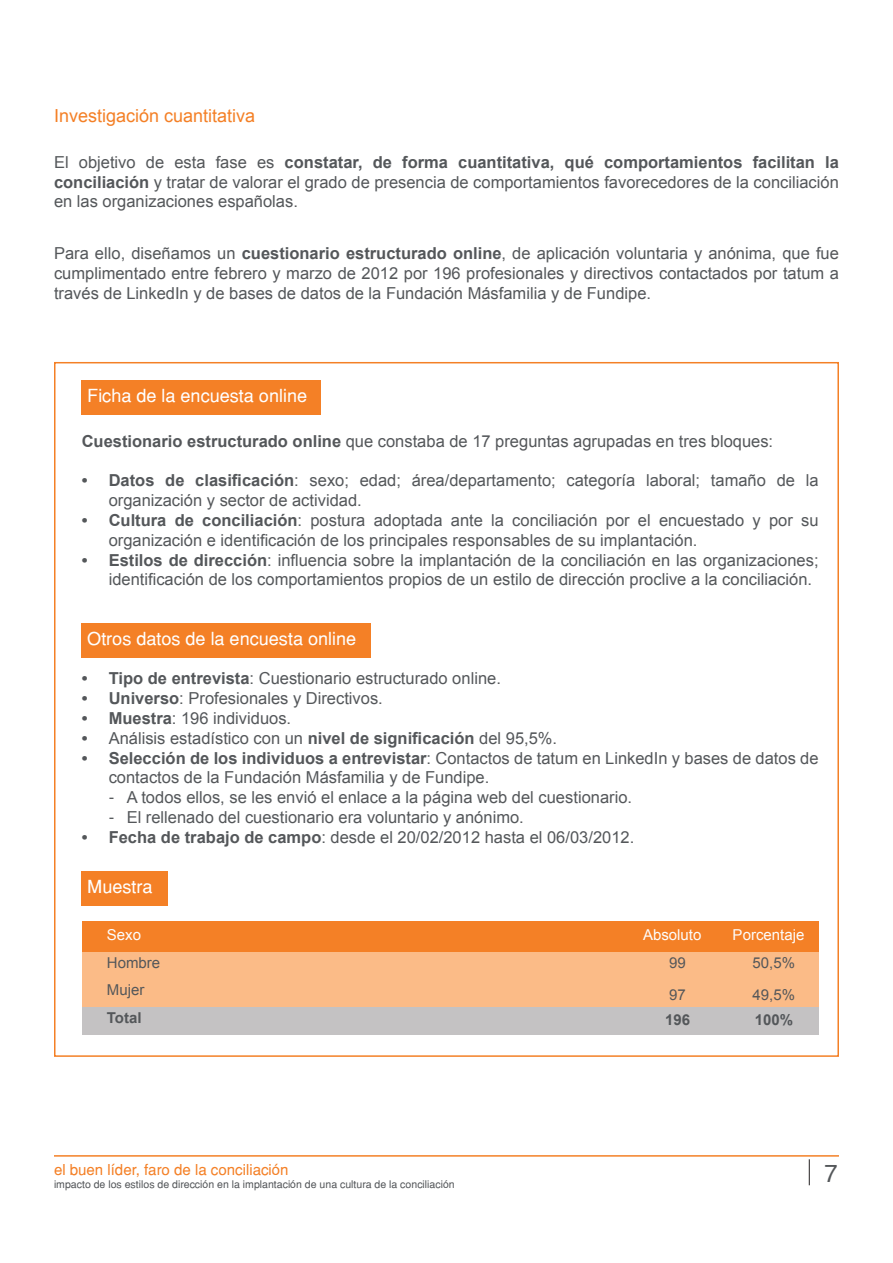
<style>
.page{position:relative;width:893px;height:1263px;background:#fff}
.page>*{position:absolute;margin:0;border:0;box-sizing:border-box;transform-origin:0 0}
.t1{font:24px "Helvetica";color:#54575a}
.t2{font:18px "Helvetica";color:#fff}
.t3{font:18px "Arial";color:#f48026}
.t4{font:16.5px/19.8px "Arial";color:#54575a}
.t5{font:15px "Helvetica";color:#f48026}
.t6{font:15px/32.2px "Arial";color:#54575a}
.t7{font:15px "Arial";color:#fdfdfd}
.t8{font:700 15px "Arial";color:#54575a}
.t9{font:10.5px "Helvetica";color:#54575a}
.s1{font-weight:700}
.s2{font-family:"Helvetica"}
</style>
<div class="page">
<svg style="left:809px;top:1159px;width:1px;height:26px"></svg>
<hr style="left:54px;top:1155px;width:785px;height:2px;background:#f48026">
<div style="left:81px;top:380px;width:240px;height:35px;background:#f48026"></div>
<div style="left:81px;top:871px;width:87px;height:35px;background:#f48026"></div>
<div style="left:81px;top:623px;width:290px;height:35px;background:#f48026"></div>
<div style="left:82px;top:952px;width:737px;height:27px;background:#fbbb87"></div>
<div style="left:82px;top:979px;width:737px;height:28px;background:#fbbb87"></div>
<div style="left:82px;top:1007px;width:737px;height:27px;background:#c4c2c3"></div>
<div style="left:82px;top:921px;width:737px;height:31px;background:#f48026"></div>
<p class="t3" style="left:54px;top:104px;width:203px">Investigación cuantitativa</p>
<p class="t4" style="left:54px;top:152px;width:786px;text-align:justify">El objetivo de esta fase es <span class="s1">constatar, de forma cuantitativa, qué comportamientos facilitan la conciliación</span> y tratar de valorar el grado de presencia de comportamientos favorecedores de la conciliación en las organizaciones españolas.</p>
<p class="t4" style="left:54px;top:243px;width:786px;text-align:justify">Para ello, diseñamos un <span class="s1">cuestionario estructurado online</span>, de aplicación voluntaria y anónima, que fue cumplimentado entre febrero y marzo de 2012 por 196 profesionales y directivos contactados por tatum a través de LinkedIn y de bases de datos de la Fundación Másfamilia y de Fundipe.</p>
<p class="t2" style="left:87px;top:384px;width:221px">Ficha de la encuesta online</p>
<p class="t4" style="left:82px;top:431px;width:693px"><span class="s1">Cuestionario estructurado online</span> que constaba de 17 preguntas agrupadas en tres bloques:</p>
<p class="t4" style="left:109px;top:471px;width:711px;text-indent:-27px"><span class="s1">• Datos de clasificación</span>: sexo; edad; área/departamento; categoría laboral; tamaño de la organización y sector de actividad.</p>
<p class="t4" style="left:109px;top:510px;width:711px;text-indent:-27px"><span class="s1">• Cultura de conciliación</span>: postura adoptada ante la conciliación por el encuestado y por su organización e identificación de los principales responsables de su implantación.</p>
<p class="t4" style="left:109px;top:550px;width:711px;text-indent:-27px"><span class="s1">• Estilos de dirección</span>: influencia sobre la implantación de la conciliación en las organizaciones; identificación de los comportamientos propios de un estilo de dirección proclive a la conciliación.</p>
<p class="t2" style="left:87px;top:627px;width:270px">Otros datos de la encuesta online</p>
<p class="t4" style="left:82px;top:669px;width:421px"><span class="s1">• Tipo de entrevista</span>: Cuestionario estructurado online.</p>
<p class="t4" style="left:82px;top:689px;width:303px"><span class="s1">• Universo</span>: Profesionales y Directivos.</p>
<p class="t4" style="left:82px;top:708px;width:211px"><span class="s1">• Muestra</span>: 196 individuos.</p>
<p class="t4" style="left:82px;top:728px;width:477px"><span class="s1">•</span> Análisis estadístico con un <span class="s1">nivel de significación</span> del 95,5%.</p>
<p class="t4" style="left:109px;top:748px;width:711px;text-indent:-27px"><span class="s1">• Selección de los individuos a entrevistar</span>: Contactos de tatum en LinkedIn y bases de datos de contactos de la Fundación Másfamilia y de Fundipe.</p>
<p class="t4" style="left:109px;top:788px;width:525px"><span class="s2">-</span> A todos ellos, se les envió el enlace a la página web del cuestionario.</p>
<p class="t4" style="left:109px;top:807px;width:417px"><span class="s2">-</span> El rellenado del cuestionario era voluntario y anónimo.</p>
<p class="t4" style="left:82px;top:827px;width:554px"><span class="s1">• Fecha de trabajo de campo</span>: desde el 20/02/2012 hasta el 06/03/2012.</p>
<p class="t2" style="left:87px;top:876px;width:67px">Muestra</p>
<p class="t7" style="left:107px;top:925px;width:36px">Sexo</p>
<p class="t7" style="left:643px;top:925px;width:60px">Absoluto</p>
<p class="t7" style="left:733px;top:925px;width:73px">Porcentaje</p>
<p class="t6" style="left:107px;top:947px;width:55px">Hombre</p>
<p class="t6" style="left:669px;top:947px;width:18px">99</p>
<p class="t6" style="left:753px;top:947px;width:44px">50,5%<br>49,5%</p>
<p class="t8" style="left:755px;top:1009px;width:40px">100%</p>
<p class="t6" style="left:107px;top:974px;width:39px">Mujer</p>
<p class="t8" style="left:107px;top:1007px;width:36px">Total</p>
<p class="t6" style="left:669px;top:979px;width:18px">97</p>
<p class="t8" style="left:665px;top:1009px;width:27px">196</p>
<p class="t5" style="left:54px;top:1161px;width:236px">el buen líder, faro de la conciliación</p>
<p class="t9" style="left:54px;top:1178px;width:402px">impacto de los estilos de dirección en la implantación de una cultura de la conciliación</p>
<h1 class="t1" style="left:824px;top:1159px;width:15px">7</h1>
</div>
